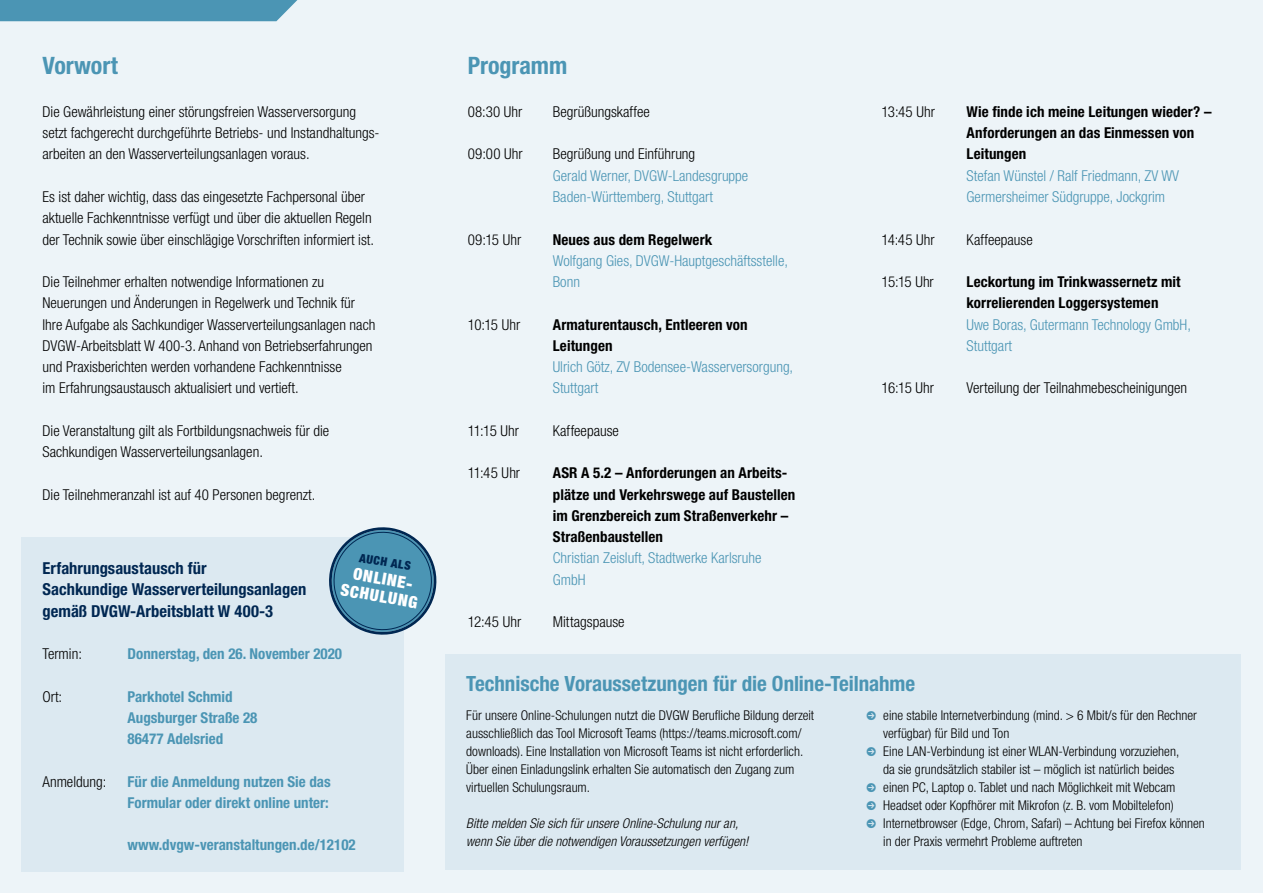
<style>
.page{position:relative;width:1263px;height:893px;background:#edf4f8}
.page>*{position:absolute;margin:0;border:0;box-sizing:border-box;transform-origin:0 0}
.t1{font:700 condensed 24px "Helvetica Neue LT Pro";letter-spacing:-.005em;color:#4b95b4}
.t2{font:700 condensed 21px "Helvetica Neue LT Pro";color:#4b95b4}
.t3{font:700 condensed 16.5px/21.3px "Helvetica Neue LT Pro";color:#002752}
.DVGW_Subheadline_77{font:900 condensed 16.5px "Helvetica Neue LT Std";color:#fff}
.DVGW_Zwischenübersch{font:300 condensed 15px/21.3px "Helvetica Neue LT Pro";color:#000}
.DVGW_Zwischenübersch-2{font:700 condensed 15px/21.3px "Helvetica Neue LT Pro";letter-spacing:.005em;color:#000}
.DVGW_Zwischenübersch-3{font:300 condensed 15px/21.3px "Helvetica Neue LT Pro";color:#4b95b4}
.DVGW_Zwischenübersch-4{font:700 condensed 15px/21.3px "Helvetica Neue LT Pro";color:#4b95b4}
.t4{font:300 condensed 13.5px/18px "Helvetica Neue LT Pro";color:#000}
.t5{font:italic 300 condensed 13.5px "Helvetica Neue LT Std";color:#000}
.DVGW_Subheadline_77-2{font:900 condensed 12px "Helvetica Neue LT Std";color:#002752}
</style>
<div class="page">
<div style="left:0;top:0;width:297px;height:21px;background:#4b95b4"></div>
<div style="left:21px;top:537px;width:383px;height:335px;background:#dce9f1"></div>
<div style="left:445px;top:654px;width:796px;height:215px;background:#dce9f1"></div>
<svg style="left:329px;top:527px;width:108px;height:108px"></svg>
<p class="t1" style="left:43px;top:52px;width:77px">Vorwort</p>
<p class="DVGW_Zwischenübersch" style="left:43px;top:101px;width:339px">Die Gewährleistung einer störungsfreien Wasserversorgung setzt fachgerecht durchgeführte Betriebs- und Instandhaltungs&shy;arbeiten an den Wasserverteilungsanlagen voraus.</p>
<p class="DVGW_Zwischenübersch" style="left:43px;top:186px;width:333px">Es ist daher wichtig, dass das eingesetzte Fachpersonal über aktuelle Fachkenntnisse verfügt und über die aktuellen Regeln der Technik sowie über einschlägige Vorschriften informiert ist.</p>
<p class="DVGW_Zwischenübersch" style="left:43px;top:271px;width:334px">Die Teilnehmer erhalten notwendige Informationen zu Neuerungen und Änderungen in Regelwerk und Technik für Ihre Aufgabe als Sachkundiger Wasserverteilungsanlagen nach DVGW-Arbeitsblatt W 400-3. Anhand von Betriebserfahrungen und Praxisberichten werden vorhandene Fachkenntnisse<br>im Erfahrungsaustausch aktualisiert und vertieft.</p>
<p class="DVGW_Zwischenübersch" style="left:43px;top:420px;width:288px">Die Veranstaltung gilt als Fortbildungsnachweis für die<br>Sachkundigen Wasserverteilungsanlagen.</p>
<p class="DVGW_Zwischenübersch" style="left:43px;top:484px;width:274px">Die Teilnehmeranzahl ist auf 40 Personen begrenzt.</p>
<p class="DVGW_Subheadline_77-2" style="left:361px;top:550px;width:54px;rotate:10deg">AUCH ALS</p>
<p class="DVGW_Subheadline_77" style="left:355px;top:563px;width:64px;rotate:10deg">ONLINE-</p>
<p class="t3" style="left:43px;top:558px;width:265px">Erfahrungsaustausch für<br>Sachkundige Wasserverteilungsanlagen</p>
<p class="t3" style="left:43px;top:600px;width:232px">gemäß DVGW-Arbeitsblatt W 400-3</p>
<p class="DVGW_Zwischenübersch" style="left:43px;top:643px;width:41px">Termin:</p>
<p class="DVGW_Zwischenübersch-4" style="left:128px;top:643px;width:216px">Donnerstag, den 26. November 2020</p>
<p class="DVGW_Zwischenübersch" style="left:43px;top:686px;width:21px">Ort:</p>
<p class="DVGW_Zwischenübersch-4" style="left:128px;top:686px;width:107px">Parkhotel Schmid</p>
<p class="DVGW_Zwischenübersch-4" style="left:128px;top:707px;width:131px">Augsburger Straße 28</p>
<p class="DVGW_Zwischenübersch-4" style="left:128px;top:728px;width:97px">86477 Adelsried</p>
<p class="DVGW_Zwischenübersch" style="left:43px;top:771px;width:65px">Anmeldung:</p>
<p class="DVGW_Zwischenübersch-4" style="left:128px;top:771px;width:205px">Für die Anmeldung nutzen Sie das<br>Formular oder direkt online unter:</p>
<p class="DVGW_Zwischenübersch-4" style="left:128px;top:834px;width:230px">www.dvgw-veranstaltungen.de/12102</p>
<p class="DVGW_Subheadline_77" style="left:343px;top:579px;width:79px;rotate:10deg">SCHULUNG</p>
<p class="t1" style="left:468px;top:52px;width:101px">Programm</p>
<p class="DVGW_Zwischenübersch" style="left:468px;top:101px;width:56px">08:30 Uhr</p>
<p class="DVGW_Zwischenübersch" style="left:553px;top:101px;width:99px">Begrüßungskaffee</p>
<p class="DVGW_Zwischenübersch" style="left:468px;top:143px;width:56px">09:00 Uhr</p>
<p class="DVGW_Zwischenübersch" style="left:553px;top:143px;width:144px">Begrüßung und Einführung</p>
<p class="DVGW_Zwischenübersch-3" style="left:553px;top:165px;width:197px">Gerald Werner, DVGW-Landesgruppe<br>Baden-Württemberg, Stuttgart</p>
<p class="DVGW_Zwischenübersch" style="left:468px;top:228px;width:55px">09:15 Uhr</p>
<p class="DVGW_Zwischenübersch-2" style="left:553px;top:229px;width:161px">Neues aus dem Regelwerk</p>
<p class="DVGW_Zwischenübersch-3" style="left:553px;top:250px;width:237px">Wolfgang Gies, DVGW-Hauptgeschäftsstelle,<br>Bonn</p>
<p class="DVGW_Zwischenübersch" style="left:468px;top:314px;width:54px">10:15 Uhr</p>
<p class="DVGW_Zwischenübersch-2" style="left:553px;top:314px;width:196px">Armaturentausch, Entleeren von<br>Leitungen</p>
<p class="DVGW_Zwischenübersch-3" style="left:553px;top:356px;width:242px">Ulrich Götz, ZV Bodensee-Wasserversorgung,<br>Stuttgart</p>
<p class="DVGW_Zwischenübersch" style="left:468px;top:420px;width:53px">11:15 Uhr</p>
<p class="DVGW_Zwischenübersch" style="left:553px;top:420px;width:68px">Kaffeepause</p>
<p class="DVGW_Zwischenübersch" style="left:468px;top:462px;width:54px">11:45 Uhr</p>
<p class="DVGW_Zwischenübersch-2" style="left:553px;top:462px;width:244px">ASR A 5.2 – Anforderungen an Arbeits&shy;plätze und Verkehrswege auf Baustellen im Grenzbereich zum Straßenverkehr – Straßenbaustellen</p>
<p class="DVGW_Zwischenübersch-3" style="left:553px;top:547px;width:210px">Christian Zeisluft, Stadtwerke Karlsruhe<br>GmbH</p>
<p class="DVGW_Zwischenübersch" style="left:468px;top:611px;width:55px">12:45 Uhr</p>
<p class="DVGW_Zwischenübersch" style="left:553px;top:611px;width:73px">Mittagspause</p>
<p class="DVGW_Zwischenübersch" style="left:881px;top:101px;width:55px">13:45 Uhr</p>
<p class="DVGW_Zwischenübersch-2" style="left:966px;top:101px;width:246px">Wie finde ich meine Leitungen wieder? –<br>Anforderungen an das Einmessen von<br>Leitungen</p>
<p class="DVGW_Zwischenübersch-3" style="left:966px;top:165px;width:214px">Stefan Wünstel / Ralf Friedmann, ZV WV<br>Germersheimer Südgruppe, Jockgrim</p>
<p class="DVGW_Zwischenübersch" style="left:881px;top:228px;width:55px">14:45 Uhr</p>
<p class="DVGW_Zwischenübersch" style="left:966px;top:228px;width:68px">Kaffeepause</p>
<p class="DVGW_Zwischenübersch" style="left:881px;top:271px;width:54px">15:15 Uhr</p>
<p class="DVGW_Zwischenübersch-2" style="left:966px;top:271px;width:216px">Leckortung im Trinkwassernetz mit korrelierenden Loggersystemen</p>
<p class="DVGW_Zwischenübersch-3" style="left:966px;top:314px;width:226px">Uwe Boras, Gutermann Technology GmbH,<br>Stuttgart</p>
<p class="DVGW_Zwischenübersch" style="left:881px;top:377px;width:54px">16:15 Uhr</p>
<p class="DVGW_Zwischenübersch" style="left:966px;top:377px;width:222px">Verteilung der Teilnahmebescheinigungen</p>
<p class="t2" style="left:466px;top:671px;width:450px">Technische Voraussetzungen für die Online-Teilnahme</p>
<p class="t4" style="left:466px;top:706px;width:349px">Für unsere Online-Schulungen nutzt die DVGW Berufliche Bildung derzeit ausschließlich das Tool Microsoft Teams (https://teams.microsoft.com/ downloads). Eine Installation von Microsoft Teams ist nicht erforderlich.<br>Über einen Einladungslink erhalten Sie automatisch den Zugang zum virtuellen Schulungsraum.</p>
<p class="t5" style="left:466px;top:815px;width:273px">Bitte melden Sie sich für unsere Online-Schulung nur an,</p>
<p class="t5" style="left:466px;top:833px;width:284px">wenn Sie über die notwendigen Voraussetzungen verfügen!</p>
<p class="t4" style="left:883px;top:706px;width:315px">eine stabile Internetverbindung (mind. &gt; 6 Mbit/s für den Rechner verfügbar) für Bild und Ton</p>
<p class="t4" style="left:883px;top:742px;width:297px">Eine LAN-Verbindung ist einer WLAN-Verbindung vorzuziehen, da sie grundsätzlich stabiler ist – möglich ist natürlich beides</p>
<p class="t4" style="left:883px;top:778px;width:294px">einen PC, Laptop o. Tablet und nach Möglichkeit mit Webcam</p>
<p class="t4" style="left:883px;top:796px;width:292px">Headset oder Kopfhörer mit Mikrofon (z. B. vom Mobiltelefon)</p>
<p class="t4" style="left:883px;top:814px;width:323px">Internetbrowser (Edge, Chrom, Safari) – Achtung bei Firefox können in der Praxis vermehrt Probleme auftreten</p>
</div>
